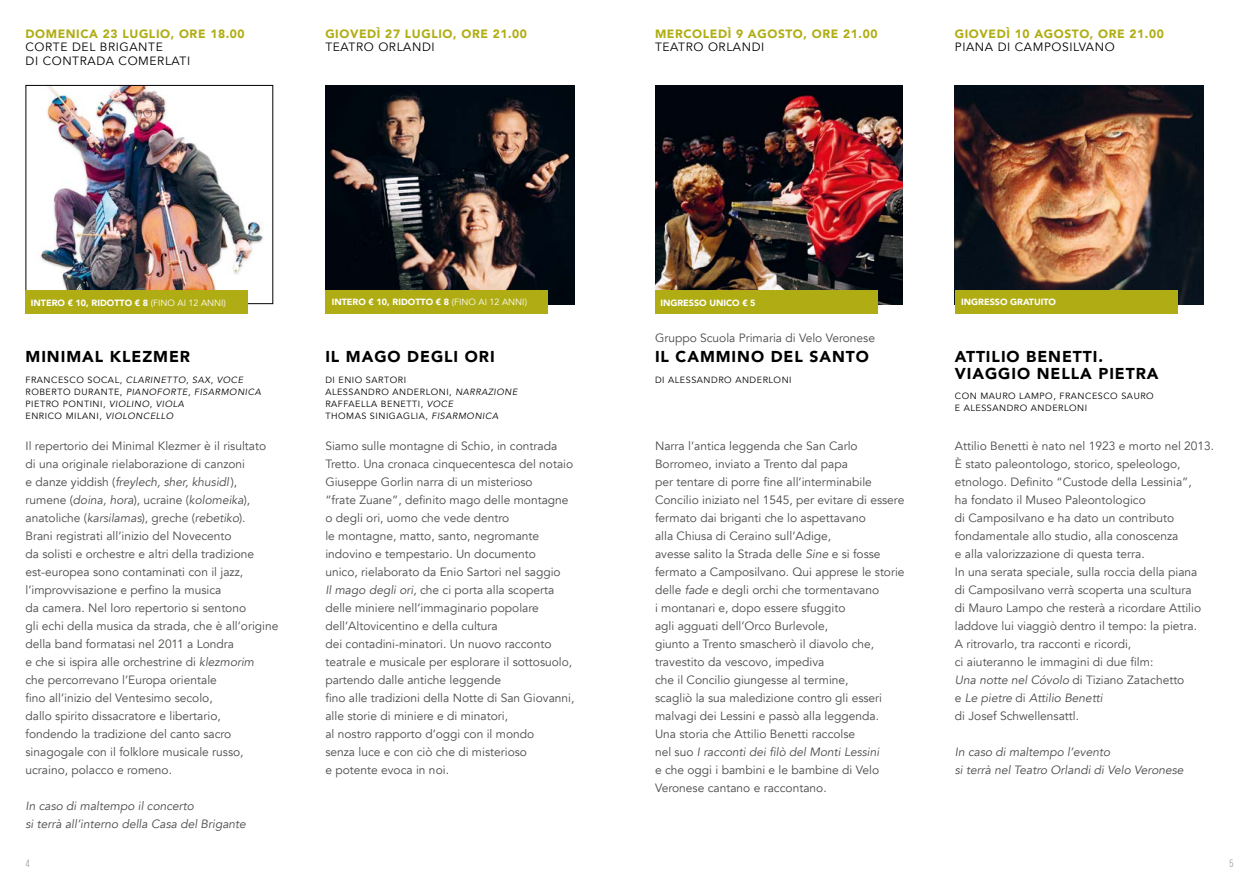
<style>
.page{position:relative;width:1259px;height:893px;background:#fff}
.page>*{position:absolute;margin:0;border:0;box-sizing:border-box;transform-origin:0 0}
.t1{font:900 15.75px/16.5px "Avenir";letter-spacing:.06em;color:#000}
.t2{font:12px/18px "Avenir";color:#4a4a49}
.t3{font:italic 12px/18px "Avenir";color:#4a4a49}
.t4{font:900 12px "Avenir";letter-spacing:.05em;color:#b0ad14}
.t5{font:12px/13.5px "Avenir";letter-spacing:.05em;color:#000}
.t6{font:10.5px "Bebas Neue";color:#878787}
.t7{font:9px/12px "Avenir";letter-spacing:.06em;color:#000}
.t8{font:900 9px "Avenir";color:#fff}
.s1{font-weight:400}
.s2{font-style:italic}
</style>
<div class="page">
<img style="left:655px;top:85px;width:247px;height:219px">
<img style="left:955px;top:85px;width:248px;height:219px">
<div style="left:655px;top:291px;width:222px;height:23px;background:#b0ad14"></div>
<div style="left:955px;top:291px;width:222px;height:23px;background:#b0ad14"></div>
<img style="left:28px;top:87px;width:236px;height:204px">
<div style="left:26px;top:85px;width:247px;height:219px;border:1px solid #000"></div>
<img style="left:325px;top:85px;width:249px;height:219px">
<div style="left:26px;top:291px;width:222px;height:23px;background:#b0ad14"></div>
<div style="left:325px;top:291px;width:223px;height:23px;background:#b0ad14"></div>
<p class="t4" style="left:26px;top:23px;width:221px">DOMENICA 23 LUGLIO, ORE 18.00</p>
<p class="t5" style="left:26px;top:40px;width:166px">CORTE DEL BRIGANTE<br>DI CONTRADA COMERLATI</p>
<p class="t4" style="left:325px;top:23px;width:203px">GIOVEDÌ 27 LUGLIO, ORE 21.00</p>
<p class="t5" style="left:325px;top:40px;width:111px">TEATRO ORLANDI</p>
<p class="t4" style="left:655px;top:23px;width:224px">MERCOLEDÌ 9 AGOSTO, ORE 21.00</p>
<p class="t5" style="left:655px;top:40px;width:111px">TEATRO ORLANDI</p>
<p class="t4" style="left:955px;top:23px;width:210px">GIOVEDÌ 10 AGOSTO, ORE 21.00</p>
<p class="t5" style="left:955px;top:40px;width:161px">PIANA DI CAMPOSILVANO</p>
<p class="t8" style="left:31px;top:295px;width:197px">INTERO € 10, RIDOTTO € 8 <span class="s1">(FINO AI 12 ANNI)</span></p>
<p class="t8" style="left:332px;top:294px;width:197px">INTERO € 10, RIDOTTO € 8 <span class="s1">(FINO AI 12 ANNI)</span></p>
<p class="t8" style="left:660px;top:295px;width:97px">INGRESSO UNICO € 5</p>
<p class="t8" style="left:961px;top:294px;width:96px">INGRESSO GRATUITO</p>
<h1 class="t1" style="left:26px;top:348px;width:166px">MINIMAL KLEZMER</h1>
<p class="t7" style="left:26px;top:374px;width:237px">FRANCESCO SOCAL, <span class="s2">CLARINETTO</span>, <span class="s2">SAX</span>, <span class="s2">VOCE </span>ROBERTO DURANTE, <span class="s2">PIANOFORTE</span>, <span class="s2">FISARMONICA </span>PIETRO PONTINI, <span class="s2">VIOLINO</span>, <span class="s2">VIOLA<br></span>ENRICO MILANI, <span class="s2">VIOLONCELLO</span></p>
<h1 class="t1" style="left:325px;top:348px;width:171px">IL MAGO DEGLI ORI</h1>
<p class="t7" style="left:325px;top:374px;width:194px">DI ENIO SARTORI<br>ALESSANDRO ANDERLONI, <span class="s2">NARRAZIONE<br></span>RAFFAELLA BENETTI, <span class="s2">VOCE<br></span>THOMAS SINIGAGLIA, <span class="s2">FISARMONICA</span></p>
<p class="t2" style="left:655px;top:329px;width:222px">Gruppo Scuola Primaria di Velo Veronese</p>
<h1 class="t1" style="left:655px;top:348px;width:215px">IL CAMMINO DEL SANTO</h1>
<p class="t7" style="left:655px;top:374px;width:138px">DI ALESSANDRO ANDERLONI</p>
<h1 class="t1" style="left:955px;top:348px;width:205px">ATTILIO BENETTI.<br>VIAGGIO NELLA PIETRA</h1>
<p class="t7" style="left:955px;top:390px;width:200px">CON MAURO LAMPO, FRANCESCO SAURO<br>E ALESSANDRO ANDERLONI</p>
<p class="t2" style="left:26px;top:437px;width:254px">Il repertorio dei Minimal Klezmer è il risultato di una originale rielaborazione di canzoni<br>e danze yiddish (<span class="s2">freylech, sher, khusidl</span>), rumene (<span class="s2">doina, hora</span>), ucraine (<span class="s2">kolomeika</span>), anatoliche (<span class="s2">karsilamas</span>), greche (<span class="s2">rebetiko</span>).<br>Brani registrati all’inizio del Novecento<br>da solisti e orchestre e altri della tradizione est-europea sono contaminati con il jazz, l’improvvisazione e perfino la musica<br>da camera. Nel loro repertorio si sentono<br>gli echi della musica da strada, che è all’origine della band formatasi nel 2011 a Londra<br>e che si ispira alle orchestrine di <span class="s2">klezmorim<br></span>che percorrevano l’Europa orientale<br>fino all’inizio del Ventesimo secolo,<br>dallo spirito dissacratore e libertario,<br>fondendo la tradizione del canto sacro sinagogale con il folklore musicale russo, ucraino, polacco e romeno.</p>
<p class="t3" style="left:26px;top:797px;width:222px">In caso di maltempo il concerto<br>si terrà all’interno della Casa del Brigante</p>
<p class="t2" style="left:325px;top:437px;width:251px">Siamo sulle montagne di Schio, in contrada Tretto. Una cronaca cinquecentesca del notaio Giuseppe Gorlin narra di un misterioso<br>“frate Zuane”, definito mago delle montagne o degli ori, uomo che vede dentro<br>le montagne, matto, santo, negromante indovino e tempestario. Un documento<br>unico, rielaborato da Enio Sartori nel saggio<br><span class="s2">Il mago degli ori</span>, che ci porta alla scoperta delle miniere nell’immaginario popolare dell’Altovicentino e della cultura<br>dei contadini-minatori. Un nuovo racconto teatrale e musicale per esplorare il sottosuolo, partendo dalle antiche leggende<br>fino alle tradizioni della Notte di San Giovanni, alle storie di miniere e di minatori,<br>al nostro rapporto d’oggi con il mondo<br>senza luce e con ciò che di misterioso<br>e potente evoca in noi.</p>
<p class="t2" style="left:655px;top:437px;width:251px">Narra l’antica leggenda che San Carlo Borromeo, inviato a Trento dal papa<br>per tentare di porre fine all’interminabile Concilio iniziato nel 1545, per evitare di essere fermato dai briganti che lo aspettavano<br>alla Chiusa di Ceraino sull’Adige,<br>avesse salito la Strada delle <span class="s2">Sine</span> e si fosse fermato a Camposilvano. Qui apprese le storie delle <span class="s2">fade</span> e degli orchi che tormentavano<br>i montanari e, dopo essere sfuggito<br>agli agguati dell’Orco Burlevole,<br>giunto a Trento smascherò il diavolo che, travestito da vescovo, impediva<br>che il Concilio giungesse al termine,<br>scagliò la sua maledizione contro gli esseri malvagi dei Lessini e passò alla leggenda.<br>Una storia che Attilio Benetti raccolse<br>nel suo <span class="s2">I racconti dei filò del Monti Lessini<br></span>e che oggi i bambini e le bambine di Velo Veronese cantano e raccontano.</p>
<p class="t2" style="left:955px;top:437px;width:261px">Attilio Benetti è nato nel 1923 e morto nel 2013.<br>È stato paleontologo, storico, speleologo, etnologo. Definito “Custode della Lessinia”,<br>ha fondato il Museo Paleontologico<br>di Camposilvano e ha dato un contributo fondamentale allo studio, alla conoscenza<br>e alla valorizzazione di questa terra.<br>In una serata speciale, sulla roccia della piana<br>di Camposilvano verrà scoperta una scultura<br>di Mauro Lampo che resterà a ricordare Attilio laddove lui viaggiò dentro il tempo: la pietra.<br>A ritrovarlo, tra racconti e ricordi,<br>ci aiuteranno le immagini di due film:<br><span class="s2">Una notte nel Cóvolo</span> di Tiziano Zatachetto<br>e <span class="s2">Le pietre</span> di <span class="s2">Attilio Benetti<br></span>di Josef Schwellensattl.</p>
<p class="t3" style="left:955px;top:743px;width:230px">In caso di maltempo l’evento<br>si terrà nel Teatro Orlandi di Velo Veronese</p>
<p class="t6" style="left:26px;top:858px;width:6px">4</p>
<p class="t6" style="left:1229px;top:858px;width:5px">5</p>
</div>
